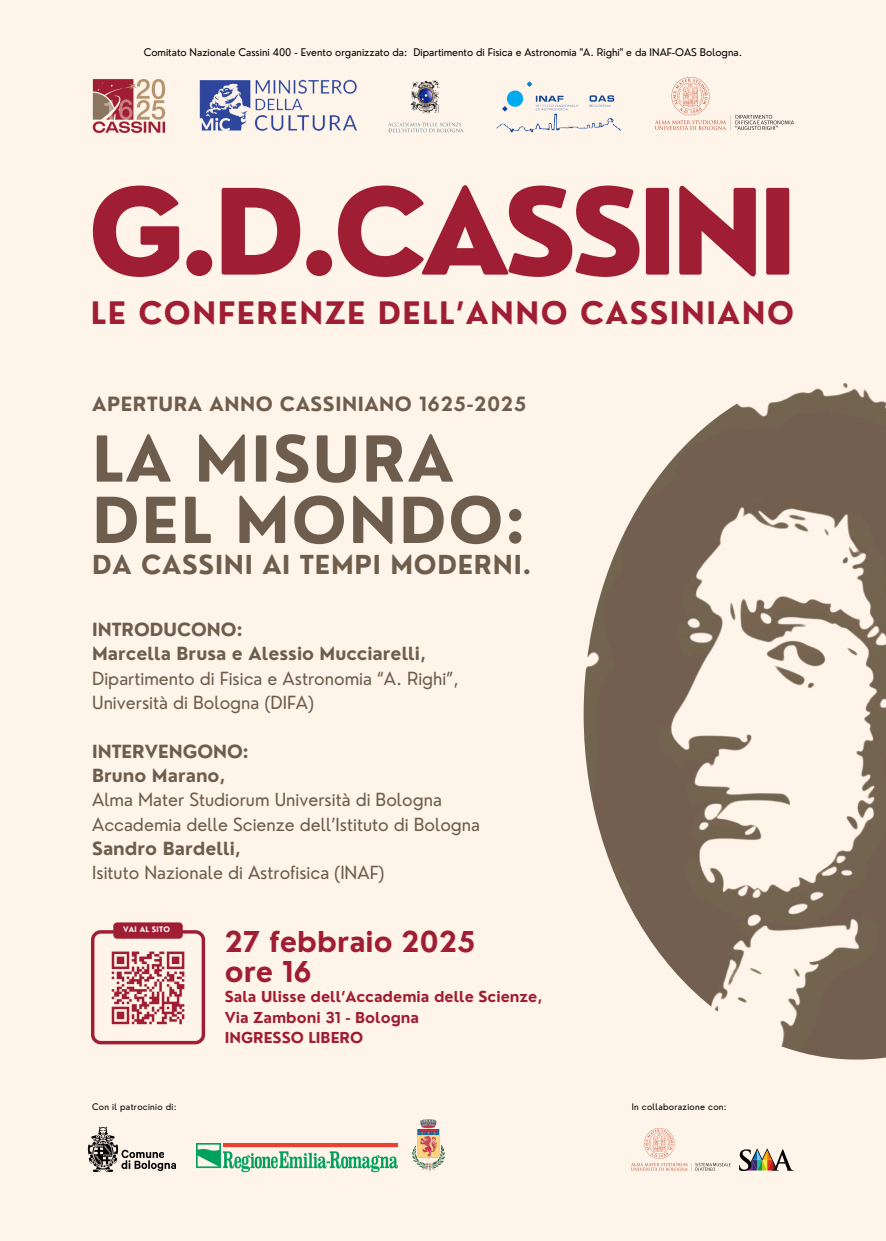
<style>
.page{position:relative;width:886px;height:1241px;background:#fff}
.page>*{position:absolute;margin:0;border:0;box-sizing:border-box;transform-origin:0 0}
.t1{font:800 115.62px "Nourd";letter-spacing:-.06em;color:#a01e34}
.t2{font:700 61.62px/61.3px "Nourd";letter-spacing:.03em;color:#6e5d4c}
.t3{font:700 30.19px "Nourd";letter-spacing:.05em;color:#a01e34}
.t4{font:700 28px/30.4px "Nourd";color:#a01e34}
.t5{font:700 25.5px "Nourd";letter-spacing:.03em;color:#6e5d4c}
.t6{font:700 19.12px "Nourd";letter-spacing:.03em;color:#6e5d4c}
.t7{font:17.69px/24.3px "Nourd";color:#6e5d4c}
.t8{font:700 14.75px/20.4px "Nourd";color:#a01e34}
.t9{font:10.31px "Nourd";color:#000}
.t10{font:8.81px "Nourd";letter-spacing:.03em;color:#000}
.t11{font:700 7.38px "Nourd";letter-spacing:.03em;color:#fff}
.s1{font-weight:700}
</style>
<div class="page">
<div style="left:0;top:0;width:886px;height:1240px;background:#fff4e9"></div>
<img style="left:584px;top:383px;width:302px;height:676px">
<img style="left:88px;top:1127px;width:31px;height:45px">
<svg style="left:121px;top:1149px;width:55px;height:22px"></svg>
<img style="left:196px;top:1143px;width:201px;height:30px">
<img style="left:632px;top:1128px;width:160px;height:42px">
<img style="left:92px;top:79px;width:74px;height:54px">
<img style="left:496px;top:81px;width:125px;height:52px">
<img style="left:656px;top:77px;width:138px;height:52px">
<img style="left:388px;top:80px;width:76px;height:53px">
<div style="left:113px;top:922px;width:70px;height:16px;background:#a01e34;border-radius:4px"></div>
<svg style="left:91px;top:926px;width:114px;height:118px"></svg>
<img style="left:412px;top:1119px;width:32px;height:51px">
<img style="left:199px;top:79px;width:158px;height:52px">
<p class="t9" style="left:144px;top:46px;width:600px">Comitato Nazionale Cassini 400 - Evento organizzato da: Dipartimento di Fisica e Astronomia "A. Righi" e da INAF-OAS Bologna.</p>
<h6 class="t1" style="left:88px;top:159px;width:711px">G.D.CASSINI</h6>
<p class="t3" style="left:91px;top:294px;width:705px">LE CONFERENZE DELL’ANNO CASSINIANO</p>
<p class="t6" style="left:92px;top:391px;width:436px">APERTURA ANNO CASSINIANO 1625-2025</p>
<p class="t2" style="left:92px;top:428px;width:435px">LA MISURA<br>DEL MONDO:</p>
<p class="t5" style="left:92px;top:548px;width:441px">DA CASSINI AI TEMPI MODERNI.</p>
<h1 class="t7" style="left:92px;top:617px;width:368px"><span class="s1">INTRODUCONO:<br>Marcella Brusa e Alessio Mucciarelli,<br></span>Dipartimento di Fisica e Astronomia “A. Righi”,<br>Università di Bologna (DIFA)</h1>
<h2 class="t7" style="left:92px;top:738px;width:389px"><span class="s1">INTERVENGONO:<br>Bruno Marano,<br></span>Alma Mater Studiorum Università di Bologna<br>Accademia delle Scienze dell’Istituto di Bologna<br><span class="s1">Sandro Bardelli,<br></span>Isituto Nazionale di Astrofisica (INAF)</h2>
<h4 class="t11" style="left:123px;top:925px;width:49px">VAI AL SITO</h4>
<p class="t4" style="left:225px;top:925px;width:252px">27 febbraio 2025 ore 16</p>
<p class="t8" style="left:225px;top:986px;width:319px">Sala Ulisse dell’Accademia delle Scienze,<br>Via Zamboni 31 - Bologna<br>INGRESSO LIBERO</p>
<h3 class="t10" style="left:92px;top:1100px;width:86px">Con il patrocinio di:</h3>
<h2 class="t10" style="left:632px;top:1100px;width:96px">In collaborazione con:</h2>
</div>
